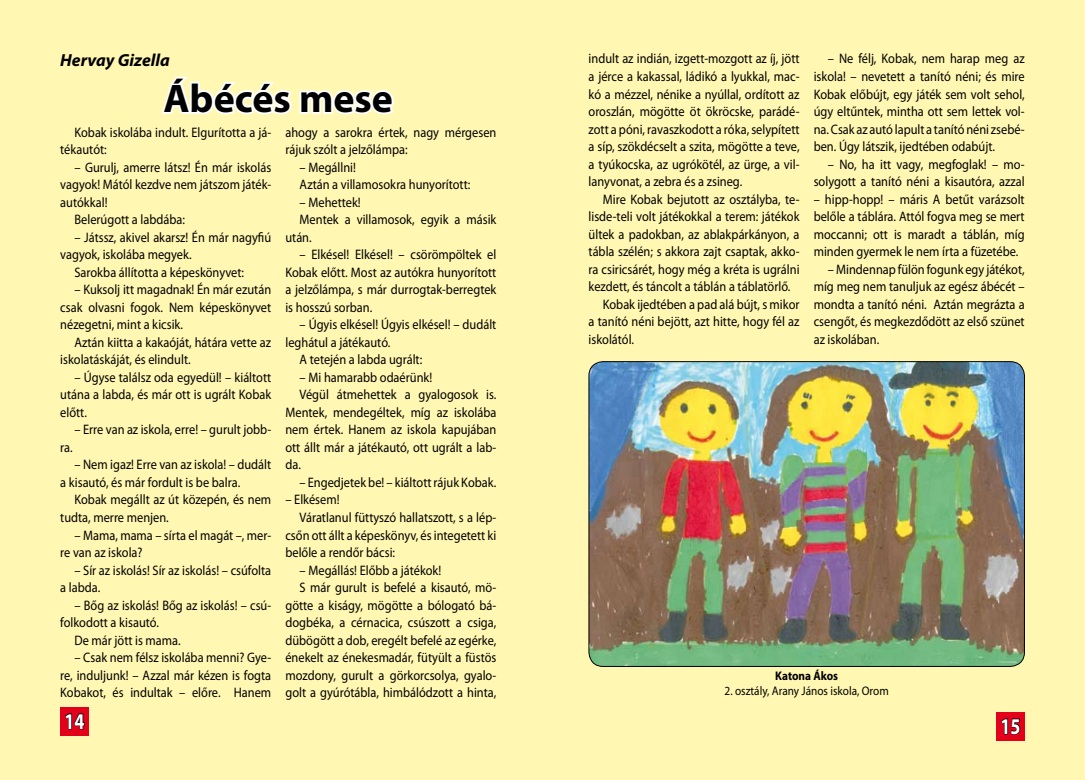
<style>
.page{position:relative;width:1085px;height:780px;background:#fff}
.page>*{position:absolute;margin:0;border:0;box-sizing:border-box;transform-origin:0 0}
.t1{font:700 40px "Myriad Pro";color:#000}
.t2{font:700 22.5px "Myriad Pro";color:#fff;scale:.8 1}
.t3{font:italic 700 17.5px "Myriad Pro";color:#000}
.t4{font:13.75px/17.5px "Myriad Pro";color:#000;scale:.9 1}
.t5{font:12.5px "Myriad Pro";color:#000;scale:.9 1}
.t6{font:700 12.5px "Myriad Pro";letter-spacing:-.005em;color:#000;scale:.9 1}
</style>
<div class="page">
<div style="left:0;top:0;width:542px;height:780px;background:#fff7b2"></div>
<div style="left:60px;top:706px;width:29px;height:29px;background:#e2001a"></div>
<svg style="left:65px;top:713px;width:20px;height:16px"></svg>
<svg style="left:162px;top:76px;width:232px;height:39px"></svg>
<div style="left:542px;top:0;width:542px;height:780px;background:#fff7b2"></div>
<div style="left:996px;top:712px;width:28px;height:28px;background:#e2001a"></div>
<svg style="left:1001px;top:718px;width:19px;height:17px"></svg>
<img style="left:589px;top:361px;width:435px;height:305px;border-radius:14px">
<div style="left:588px;top:361px;width:436px;height:305px;border:1px solid #000;border-radius:14px"></div>
<p class="t3" style="left:60px;top:49px;width:111px">Hervay Gizella</p>
<h1 class="t1" style="left:163px;top:72px;width:231px">Ábécés mese</h1>
<p class="t4" style="left:60px;top:123px;width:236px;text-indent:14px">Kobak iskolába indult. Elgurította a já&shy;tékautót:</p>
<p class="t4" style="left:74px;top:158px;width:220px">– Gurulj, amerre látsz! Én már iskolás</p>
<p class="t4" style="left:60px;top:176px;width:236px">vagyok! Mától kezdve nem játszom játék-</p>
<p class="t4" style="left:60px;top:193px;width:54px">autókkal!</p>
<p class="t4" style="left:74px;top:211px;width:124px">Belerúgott a labdába:</p>
<p class="t4" style="left:74px;top:228px;width:220px">– Játssz, akivel akarsz! Én már nagyfiú</p>
<p class="t4" style="left:60px;top:246px;width:147px">vagyok, iskolába megyek.</p>
<p class="t4" style="left:74px;top:263px;width:190px">Sarokba állította a képeskönyvet:</p>
<p class="t4" style="left:60px;top:281px;width:236px;text-align:justify;text-indent:14px">– Kuksolj itt magadnak! Én már ezután csak olvasni fogok. Nem képeskönyvet nézegetni, mint a kicsik.</p>
<p class="t4" style="left:60px;top:333px;width:236px;text-indent:14px">Aztán kiitta a kakaóját, hátára vette az iskolatáskáját, és elindult.</p>
<p class="t4" style="left:60px;top:368px;width:236px;text-align:justify;text-indent:14px">– Úgyse találsz oda egyedül! – kiáltott utána a labda, és már ott is ugrált Kobak előtt.</p>
<p class="t4" style="left:74px;top:421px;width:220px">– Erre van az iskola, erre! – gurult jobb-</p>
<p class="t4" style="left:60px;top:438px;width:15px">ra.</p>
<p class="t4" style="left:60px;top:456px;width:236px;text-indent:14px">– Nem igaz! Erre van az iskola! – dudált a kisautó, és már fordult is be balra.</p>
<p class="t4" style="left:60px;top:491px;width:236px;text-indent:14px">Kobak megállt az út közepén, és nem tudta, merre menjen.</p>
<p class="t4" style="left:60px;top:526px;width:236px;text-indent:14px">– Mama, mama – sírta el magát –, mer&shy;re van az iskola?</p>
<p class="t4" style="left:60px;top:561px;width:236px;text-indent:14px">– Sír az iskolás! Sír az iskolás! – csúfolta a labda.</p>
<p class="t4" style="left:74px;top:596px;width:220px">– Bőg az iskolás! Bőg az iskolás! – csú-</p>
<p class="t4" style="left:60px;top:613px;width:111px">folkodott a kisautó.</p>
<p class="t4" style="left:74px;top:631px;width:120px">De már jött is mama.</p>
<p class="t4" style="left:60px;top:648px;width:236px;text-align:justify;text-indent:14px">– Csak nem félsz iskolába menni? Gye&shy;re, induljunk! – Azzal már kézen is fogta Kobakot, és indultak – előre. Hanem</p>
<h2 class="t2" style="left:64px;top:706px;width:26px">14</h2>
<p class="t4" style="left:285px;top:123px;width:236px">ahogy a sarokra értek, nagy mérgesen rájuk szólt a jelzőlámpa:</p>
<p class="t4" style="left:299px;top:158px;width:191px">– Megállni!<br>Aztán a villamosokra hunyorított:</p>
<p class="t4" style="left:299px;top:193px;width:69px">– Mehettek!</p>
<p class="t4" style="left:299px;top:211px;width:220px">Mentek a villamosok, egyik a másik</p>
<p class="t4" style="left:285px;top:228px;width:31px">után.</p>
<p class="t4" style="left:285px;top:246px;width:236px;text-align:justify;text-indent:14px">– Elkésel! Elkésel! – csörömpöltek el Kobak előtt. Most az autókra hunyorított a jelzőlámpa, s már durrogtak-berregtek is hosszú sorban.</p>
<p class="t4" style="left:299px;top:316px;width:220px">– Úgyis elkésel! Úgyis elkésel! – dudált</p>
<p class="t4" style="left:285px;top:333px;width:118px">leghátul a játékautó.</p>
<p class="t4" style="left:299px;top:351px;width:138px">A tetején a labda ugrált:</p>
<p class="t4" style="left:299px;top:368px;width:149px">– Mi hamarabb odaérünk!</p>
<p class="t4" style="left:299px;top:386px;width:220px">Végül átmehettek a gyalogosok is.</p>
<p class="t4" style="left:285px;top:403px;width:236px">Mentek, mendegéltek, míg az iskolába</p>
<p class="t4" style="left:285px;top:421px;width:236px">nem értek. Hanem az iskola kapujában</p>
<p class="t4" style="left:285px;top:438px;width:236px">ott állt már a játékautó, ott ugrált a lab-</p>
<p class="t4" style="left:285px;top:456px;width:19px">da.</p>
<p class="t4" style="left:299px;top:473px;width:220px">– Engedjetek be! – kiáltott rájuk Kobak.</p>
<p class="t4" style="left:285px;top:491px;width:62px">– Elkésem!</p>
<p class="t4" style="left:299px;top:508px;width:220px">Váratlanul füttyszó hallatszott, s a lép-</p>
<p class="t4" style="left:285px;top:526px;width:236px">csőn ott állt a képeskönyv, és integetett ki</p>
<p class="t4" style="left:285px;top:543px;width:123px">belőle a rendőr bácsi:</p>
<p class="t4" style="left:299px;top:561px;width:159px">– Megállás! Előbb a játékok!</p>
<p class="t4" style="left:299px;top:578px;width:220px">S már gurult is befelé a kisautó, mö-</p>
<p class="t4" style="left:285px;top:596px;width:236px">götte a kiságy, mögötte a bólogató bá-</p>
<p class="t4" style="left:285px;top:613px;width:236px">dogbéka, a cérnacica, csúszott a csiga,</p>
<p class="t4" style="left:285px;top:631px;width:236px">dübögött a dob, eregélt befelé az egérke,</p>
<p class="t4" style="left:285px;top:648px;width:236px">énekelt az énekesmadár, fütyült a füstös</p>
<p class="t4" style="left:285px;top:666px;width:236px">mozdony, gurult a görkorcsolya, gyalo-</p>
<p class="t4" style="left:285px;top:683px;width:236px">golt a gyúrótábla, himbálódzott a hinta,</p>
<p class="t4" style="left:588px;top:50px;width:236px;text-align:justify">indult az indián, izgett-mozgott az íj, jött a jérce a kakassal, ládikó a lyukkal, mac&shy;kó a mézzel, nénike a nyúllal, ordított az oroszlán, mögötte öt ökröcske, parádé&shy;zott a póni, ravaszkodott a róka, selypített a síp, szökdécselt a szita, mögötte a teve, a tyúkocska, az ugrókötél, az ürge, a vil&shy;lanyvonat, a zebra és a zsineg.</p>
<p class="t4" style="left:602px;top:190px;width:220px">Mire Kobak bejutott az osztályba, te-</p>
<p class="t4" style="left:588px;top:207px;width:236px">lisde-teli volt játékokkal a terem: játékok</p>
<p class="t4" style="left:588px;top:225px;width:236px">ültek a padokban, az ablakpárkányon, a</p>
<p class="t4" style="left:588px;top:242px;width:236px">tábla szélén; s akkora zajt csaptak, akko-</p>
<p class="t4" style="left:588px;top:260px;width:236px">ra csiricsárét, hogy még a kréta is ugrálni</p>
<p class="t4" style="left:588px;top:277px;width:226px">kezdett, és táncolt a táblán a táblatörlő.</p>
<p class="t4" style="left:602px;top:295px;width:220px">Kobak ijedtében a pad alá bújt, s mikor</p>
<p class="t4" style="left:588px;top:312px;width:236px">a tanító néni bejött, azt hitte, hogy fél az</p>
<p class="t4" style="left:588px;top:330px;width:52px">iskolától.</p>
<p class="t4" style="left:813px;top:50px;width:236px;text-align:justify;text-indent:14px">– Ne félj, Kobak, nem harap meg az iskola! – nevetett a tanító néni; és mire Kobak előbújt, egy játék sem volt sehol, úgy eltűntek, mintha ott sem lettek vol&shy;na. Csak az autó lapult a tanító néni zsebé&shy;ben. Úgy látszik, ijedtében odabújt.</p>
<p class="t4" style="left:813px;top:155px;width:236px;text-align:right">– No, ha itt vagy, megfoglak! – mo&shy;solygott a tanító néni a kisautóra, azzal</p>
<p class="t4" style="left:813px;top:190px;width:236px;text-align:justify">– hipp-hopp! – máris A betűt varázsolt belőle a táblára. Attól fogva meg se mert moccanni; ott is maradt a táblán, míg minden gyermek le nem írta a füzetébe.</p>
<p class="t4" style="left:813px;top:260px;width:236px;text-align:justify;text-indent:14px">– Mindennap fülön fogunk egy játékot, míg meg nem tanuljuk az egész ábécét – mondta a tanító néni. Aztán megrázta a csengőt, és megkezdődött az első szünet az iskolában.</p>
<p class="t6" style="left:775px;top:668px;width:71px">Katona Ákos</p>
<p class="t5" style="left:724px;top:683px;width:184px">2. osztály, Arany János iskola, Orom</p>
<h2 class="t2" style="left:1000px;top:711px;width:26px">15</h2>
</div>
